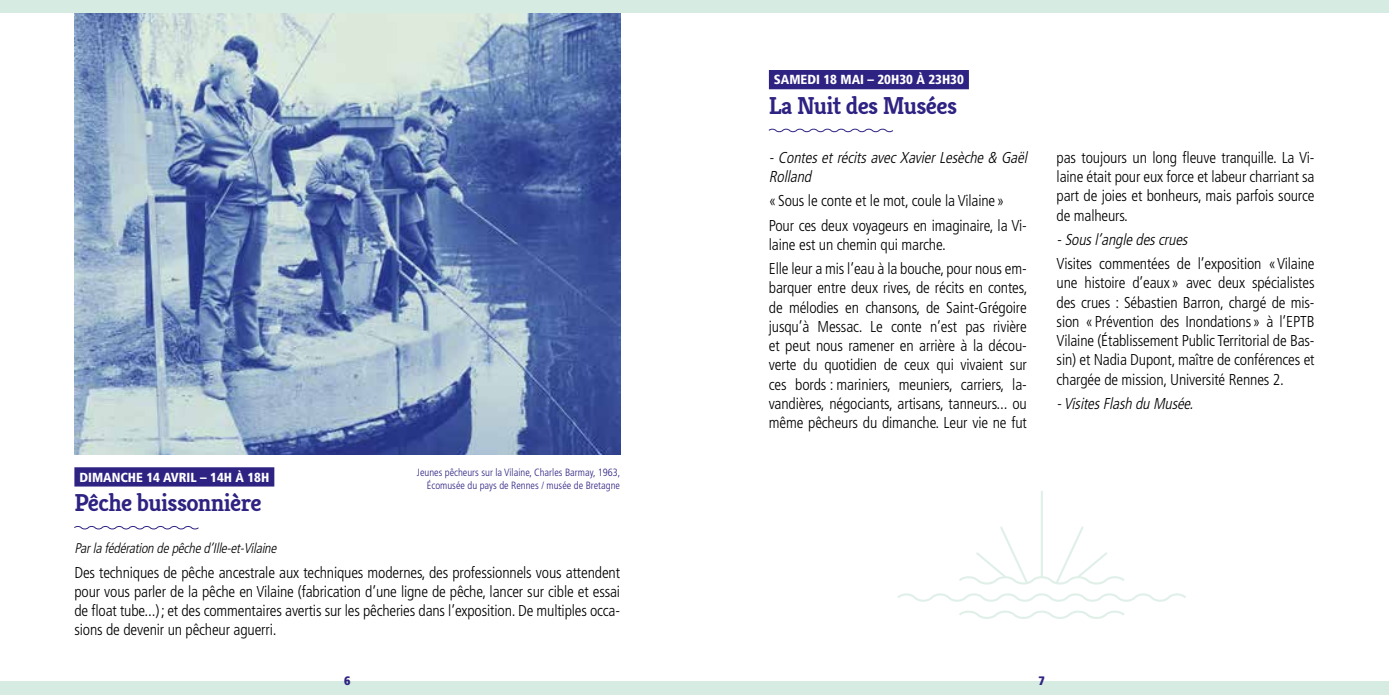
<style>
.page{position:relative;width:1389px;height:695px;background:#fff}
.page>*{position:absolute;margin:0;border:0;box-sizing:border-box;transform-origin:0 0}
.t1{font:700 24.5px "Kreon";letter-spacing:-.025em;color:#2e2382}
.t2{font:300 condensed 15.75px/19.2px "Frutiger";letter-spacing:-.01em;color:#000;text-align:justify}
.t3{font:italic 300 condensed 15.75px/19.2px "Frutiger";color:#000}
.t4{font:italic 300 condensed 14px "Frutiger";color:#000}
.t5{font:900 condensed 13.12px "Frutiger";color:#fff}
.t6{font:900 condensed 12.25px "Frutiger";color:#2e2382}
.t7{font:300 condensed 10.5px/12.2px "Frutiger";color:#2e2382;text-align:right}
</style>
<div class="page">
<img style="left:74px;top:13px;width:546px;height:441px">
<div style="left:74px;top:467px;width:200px;height:19px;background:#2e2382"></div>
<svg style="left:74px;top:526px;width:125px;height:4px"></svg>
<div style="left:769px;top:70px;width:200px;height:19px;background:#2e2382"></div>
<svg style="left:768px;top:128px;width:126px;height:5px"></svg>
<svg style="left:897px;top:491px;width:289px;height:128px"></svg>
<div style="left:694px;top:680px;width:695px;height:14px;background:#d6ebe1"></div>
<div style="left:694px;top:0;width:695px;height:13px;background:#d6ebe1"></div>
<div style="left:0;top:680px;width:694px;height:14px;background:#d6ebe1"></div>
<div style="left:0;top:0;width:694px;height:13px;background:#d6ebe1"></div>
<p class="t7" style="left:417px;top:467px;width:205px">Jeunes pêcheurs sur la Vilaine, Charles Barmay, 1963,<br>Écomusée du pays de Rennes / musée de Bretagne</p>
<p class="t5" style="left:79px;top:469px;width:192px">DIMANCHE 14 AVRIL – 14H À 18H</p>
<h1 class="t1" style="left:74px;top:487px;width:189px">Pêche buissonnière</h1>
<p class="t4" style="left:74px;top:540px;width:207px">Parlafédérationdepêched’Ille-et-Vilaine</p>
<p class="t2" style="left:74px;top:562px;width:547px">Des techniques de pêche ancestrale aux techniques modernes, des professionnels vous attendent pour vous parler de la pêche en Vilaine (fabrication d’une ligne de pêche, lancer sur cible et essai de float tube...); et des commentaires avertis sur les pêcheries dans l’exposition. De multiples occa&shy;sions de devenir un pêcheur aguerri.</p>
<p class="t5" style="left:774px;top:72px;width:192px">SAMEDI 18 MAI – 20H30 À 23H30</p>
<h1 class="t1" style="left:769px;top:90px;width:190px">La Nuit des Musées</h1>
<p class="t3" style="left:769px;top:148px;width:263px">-ContesetrécitsavecXavierLesèche&amp; Gaël<br>Rolland</p>
<p class="t2" style="left:769px;top:189px;width:259px;line-height:24.2px">«Sous le conte et le mot, coule la Vilaine»<br>Pour ces deux voyageurs en imaginaire, la Vi-</p>
<p class="t2" style="left:769px;top:232px;width:259px;line-height:24.2px">laine est un chemin qui marche.<br>Elle leur a mis l’eau à la bouche, pour nous em-</p>
<p class="t2" style="left:769px;top:278px;width:260px">barquer entre deux rives, de récits en contes, de mélodies en chansons, de Saint-Grégoire jusqu’à Messac. Le conte n’est pas rivière et peut nous ramener en arrière à la décou&shy;verte du quotidien de ceux qui vivaient sur ces bords : mariniers, meuniers, carriers, la&shy;vandières, négociants, artisans, tanneurs... ou même pêcheurs du dimanche. Leur vie ne fut</p>
<p class="t2" style="left:1057px;top:148px;width:259px">pas toujours un long fleuve tranquille. La Vi&shy;laine était pour eux force et labeur charriant sa part de joies et bonheurs, mais parfois source de malheurs.</p>
<p class="t3" style="left:1057px;top:230px;width:136px">-Sousl’angledescrues</p>
<p class="t2" style="left:1057px;top:254px;width:259px">Visites commentées de l’exposition «Vilaine une histoire d’eaux» avec deux spécialistes des crues : Sébastien Barron, chargé de mis&shy;sion «Prévention des Inondations» à l’EPTB Vilaine (Établissement Public Territorial de Bas&shy;sin) et Nadia Dupont, maître de conférences et chargée de mission, Université Rennes 2.</p>
<p class="t3" style="left:1057px;top:394px;width:142px">-VisitesFlash du Musée.</p>
<p class="t6" style="left:344px;top:673px;width:8px">6</p>
<p class="t6" style="left:1039px;top:673px;width:8px">7</p>
</div>
